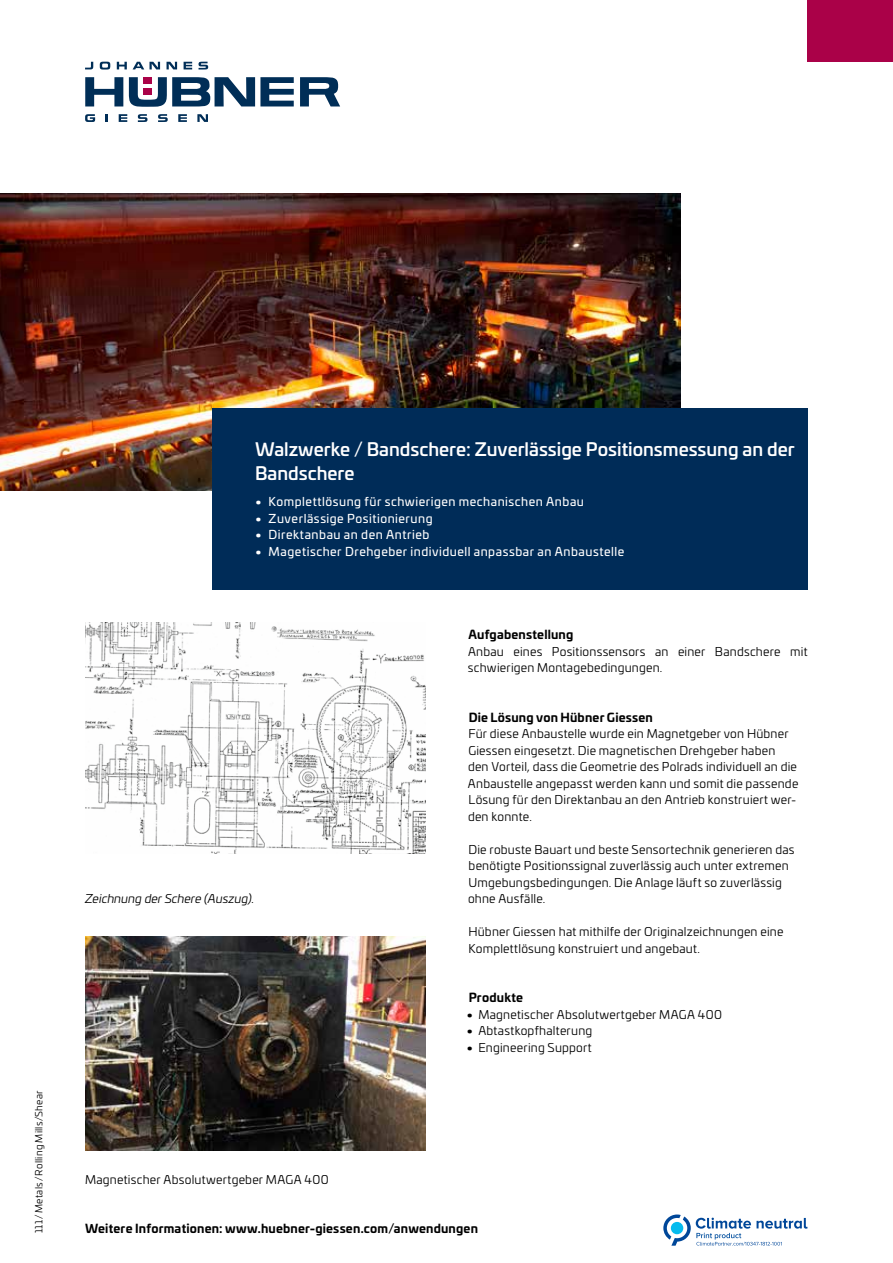
<style>
.page{position:relative;width:893px;height:1263px;background:#fff}
.page>*{position:absolute;margin:0;border:0;box-sizing:border-box;transform-origin:0 0}
.t1{font:500 18px/24.8px "Univia Pro";color:#fff}
.t2{font:12px/16.5px "Univia Pro";letter-spacing:.015em;color:#000}
.t3{font:12px "Univia Pro";letter-spacing:.04em;color:#fff}
.t4{font:700 12px "Univia Pro";letter-spacing:.015em;color:#000}
.t5{font:italic 12px "Univia Pro";color:#000}
.t6{font:9.75px "Univia Pro";letter-spacing:.025em;color:#000}
.s1{font-weight:700}
</style>
<div class="page">
<svg style="left:85px;top:77px;width:38px;height:29px"></svg>
<svg style="left:300px;top:77px;width:40px;height:29px"></svg>
<svg style="left:129px;top:77px;width:165px;height:30px"></svg>
<svg style="left:100px;top:62px;width:10px;height:8px"></svg>
<svg style="left:117px;top:62px;width:10px;height:7px"></svg>
<svg style="left:133px;top:62px;width:27px;height:7px"></svg>
<svg style="left:167px;top:62px;width:10px;height:7px"></svg>
<svg style="left:184px;top:62px;width:8px;height:7px"></svg>
<svg style="left:199px;top:62px;width:9px;height:8px"></svg>
<svg style="left:85px;top:62px;width:8px;height:7px"></svg>
<div style="left:143px;top:77px;width:9px;height:7px;background:#aa0248"></div>
<div style="left:143px;top:88px;width:9px;height:7px;background:#aa0248"></div>
<svg style="left:158px;top:114px;width:10px;height:8px"></svg>
<svg style="left:138px;top:114px;width:9px;height:8px"></svg>
<svg style="left:119px;top:114px;width:8px;height:8px"></svg>
<svg style="left:178px;top:114px;width:9px;height:8px"></svg>
<svg style="left:197px;top:114px;width:11px;height:8px"></svg>
<svg style="left:106px;top:114px;width:2px;height:8px"></svg>
<svg style="left:85px;top:114px;width:10px;height:8px"></svg>
<img style="left:0;top:194px;width:680px;height:297px">
<div style="left:808px;top:0;width:85px;height:62px;background:#aa0148"></div>
<svg style="left:663px;top:1214px;width:145px;height:32px"></svg>
<div style="left:213px;top:408px;width:595px;height:182px;background:#002c58"></div>
<img style="left:85px;top:623px;width:340px;height:231px">
<img style="left:85px;top:936px;width:340px;height:215px">
<p class="t6" style="left:32px;top:1233px;width:144px;rotate:-90deg">111/Metals/Rolling Mills/Shear</p>
<h1 class="t1" style="left:255px;top:435px;width:541px">Walzwerke / Bandschere: Zuverlässige Positionsmessung an der<br>Bandschere</h1>
<p class="t3" style="left:255px;top:493px;width:330px"><span class="s1">•</span> Komplettlösung für schwierigen mechanischen Anbau</p>
<p class="t3" style="left:255px;top:509px;width:179px"><span class="s1">•</span> Zuverlässige Positionierung</p>
<p class="t3" style="left:255px;top:526px;width:176px"><span class="s1">•</span> Direktanbau an den Antrieb</p>
<p class="t3" style="left:255px;top:542px;width:371px"><span class="s1">•</span> Magetischer Drehgeber individuell anpassbar an Anbaustelle</p>
<p class="t5" style="left:85px;top:890px;width:171px">Zeichnung der Schere (Auszug).</p>
<p class="t2" style="left:85px;top:1170px;width:245px">Magnetischer Absolutwertgeber MAGA 400</p>
<p class="t4" style="left:468px;top:625px;width:106px">Aufgabenstellung</p>
<p class="t2" style="left:468px;top:642px;width:341px">Anbau eines Positionssensors an einer Bandschere mit schwierigen Montagebedingungen.</p>
<p class="t4" style="left:469px;top:708px;width:186px">Die Lösung von Hübner Giessen</p>
<p class="t2" style="left:468px;top:725px;width:332px">Für diese Anbaustelle wurde ein Magnetgeber von Hübner Giessen eingesetzt. Die magnetischen Drehgeber haben den Vorteil, dass die Geometrie des Polrads individuell an die Anbaustelle angepasst werden kann und somit die passende Lösung für den Direktanbau an den Antrieb konstruiert wer&shy;den konnte.</p>
<p class="t2" style="left:468px;top:840px;width:328px">Die robuste Bauart und beste Sensortechnik generieren das benötigte Positionssignal zuverlässig auch unter extremen Umgebungsbedingungen. Die Anlage läuft so zuverlässig ohne Ausfälle.</p>
<p class="t2" style="left:468px;top:923px;width:316px">Hübner Giessen hat mithilfe der Originalzeichnungen eine<br>Komplettlösung konstruiert und angebaut.</p>
<p class="t4" style="left:469px;top:988px;width:56px">Produkte</p>
<p class="t2" style="left:467px;top:1005px;width:257px"><span class="s1">•</span> Magnetischer Absolutwertgeber MAGA 400</p>
<p class="t2" style="left:467px;top:1022px;width:127px"><span class="s1">•</span> Abtastkopfhalterung</p>
<p class="t2" style="left:467px;top:1038px;width:127px"><span class="s1">•</span> Engineering Support</p>
<p class="t4" style="left:85px;top:1219px;width:394px">Weitere Informationen: www.huebner-giessen.com/anwendungen</p>
</div>
